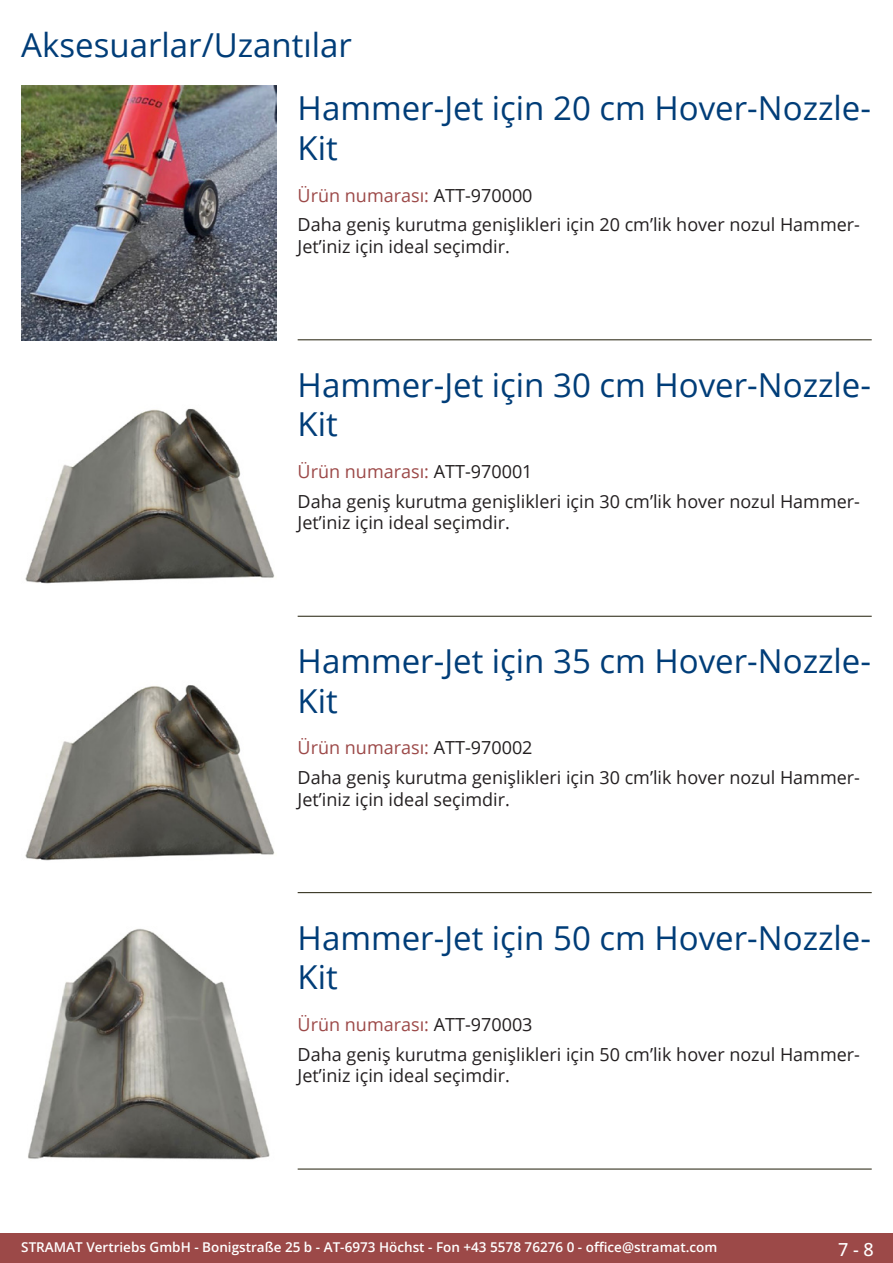
<style>
.page{position:relative;width:893px;height:1263px;background:#fff}
.page>*{position:absolute;margin:0;border:0;box-sizing:border-box;transform-origin:0 0}
.Produkttitel{font:33px/39.6px "Open Sans";color:#003d78}
.RastTitel{font:33px "Open Sans";color:#003d78}
.Beschreibung_Text{font:18px/21.6px "Open Sans";color:#231f20}
.TechDaten_Überschrif{font:18px "Open Sans";color:#9c4948}
.t1{font:500 18px "Open Sans";color:#fff}
.t2{font:600 13.5px "Open Sans";color:#fff}
.s1{color:#231f20}
</style>
<div class="page">
<div style="left:0;top:1233px;width:893px;height:30px;background:#9c4948"></div>
<hr style="left:298px;top:340px;width:574px;height:1px;background:#201d08">
<hr style="left:298px;top:616px;width:574px;height:1px;background:#201d08">
<hr style="left:298px;top:892px;width:574px;height:1px;background:#201d08">
<hr style="left:298px;top:1169px;width:574px;height:1px;background:#201d08">
<img style="left:21px;top:85px;width:255px;height:255px">
<img style="left:25px;top:408px;width:249px;height:176px">
<img style="left:25px;top:685px;width:250px;height:176px">
<img style="left:28px;top:929px;width:242px;height:231px">
<p class="RastTitel" style="left:21px;top:22px;width:332px">Aksesuarlar/Uzantılar</p>
<p class="Produkttitel" style="left:298px;top:88px;width:575px">Hammer-Jet için 20 cm Hover-Nozzle-<br>Kit</p>
<p class="TechDaten_Überschrif" style="left:298px;top:183px;width:236px">Ürün numarası: <span class="s1">ATT-970000</span></p>
<p class="Beschreibung_Text" style="left:298px;top:214px;width:564px">Daha geniş kurutma genişlikleri için 20 cm’lik hover nozul Hammer-<br>Jet’iniz için ideal seçimdir.</p>
<p class="Produkttitel" style="left:298px;top:364px;width:575px">Hammer-Jet için 30 cm Hover-Nozzle-<br>Kit</p>
<p class="TechDaten_Überschrif" style="left:298px;top:459px;width:236px">Ürün numarası: <span class="s1">ATT-970001</span></p>
<p class="Beschreibung_Text" style="left:298px;top:490px;width:564px">Daha geniş kurutma genişlikleri için 30 cm’lik hover nozul Hammer-<br>Jet’iniz için ideal seçimdir.</p>
<p class="Produkttitel" style="left:298px;top:640px;width:575px">Hammer-Jet için 35 cm Hover-Nozzle-<br>Kit</p>
<p class="TechDaten_Überschrif" style="left:298px;top:735px;width:236px">Ürün numarası: <span class="s1">ATT-970002</span></p>
<p class="Beschreibung_Text" style="left:298px;top:766px;width:564px">Daha geniş kurutma genişlikleri için 30 cm’lik hover nozul Hammer-<br>Jet’iniz için ideal seçimdir.</p>
<p class="Produkttitel" style="left:298px;top:917px;width:575px">Hammer-Jet için 50 cm Hover-Nozzle-<br>Kit</p>
<p class="TechDaten_Überschrif" style="left:298px;top:1012px;width:236px">Ürün numarası: <span class="s1">ATT-970003</span></p>
<p class="Beschreibung_Text" style="left:298px;top:1043px;width:564px">Daha geniş kurutma genişlikleri için 50 cm’lik hover nozul Hammer-<br>Jet’iniz için ideal seçimdir.</p>
<p class="t2" style="left:21px;top:1238px;width:698px">STRAMAT Vertriebs GmbH - Bonigstraße 25 b - AT-6973 Höchst - Fon +43 5578 76276 0 - office@stramat.com</p>
<p class="t1" style="left:838px;top:1237px;width:37px">7 - 8</p>
</div>
